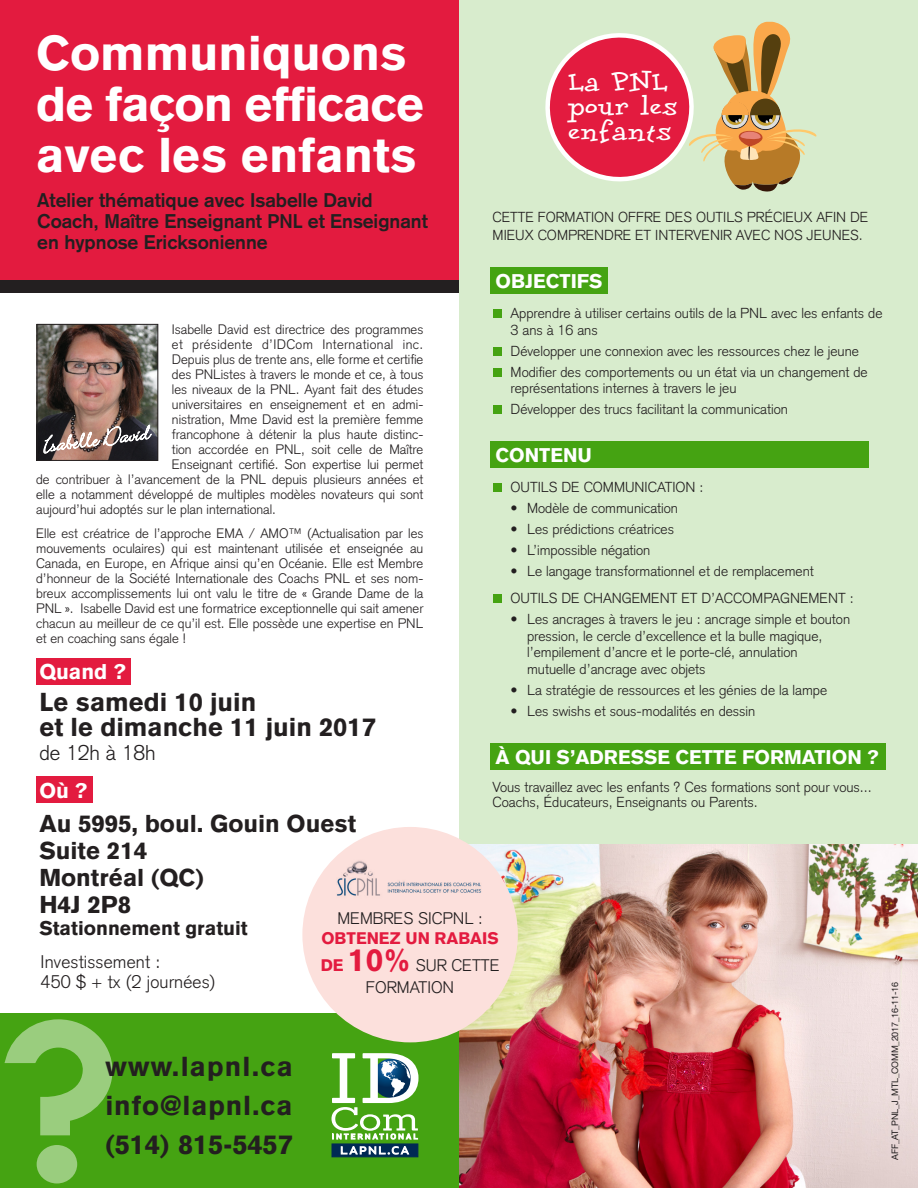
<style>
.page{position:relative;width:918px;height:1188px;background:#fff}
.page>*{position:absolute;margin:0;border:0;box-sizing:border-box;transform-origin:0 0}
.t1{font:900 48px/51px "Akzidenz Grotesk";color:#fff}
.t2{font:700 29.1px/24.2px "Dolores";color:#fff}
.t3{font:900 27px/39px "Akzidenz Grotesk";letter-spacing:.035em;color:#231f20;text-align:justify}
.t4{font:900 25.5px "Akzidenz Grotesk";color:#231f20}
.t5{font:900 24px "Akzidenz Grotesk";color:#231f20}
.t6{font:900 21px "Akzidenz Grotesk";color:#fff}
.t7{font:300 21px "Akzidenz Grotesk";color:#231f20}
.t8{font:700 19.5px "Akzidenz Grotesk";color:#231f20}
.t9{font:900 19.5px "Akzidenz Grotesk";color:#fff}
.t10{font:900 19.5px "Akzidenz Grotesk";color:#231f20}
.t11{font:300 18px "Akzidenz Grotesk";letter-spacing:.01em;color:#231f20}
.t12{font:900 16.5px/19.5px "Akzidenz Grotesk";color:#e31b3f;text-align:center}
.t13{font:300 16.5px/22.5px "Akzidenz Grotesk";color:#231f20;text-align:center}
.t14{font:300 14.25px/16.5px "Akzidenz Grotesk";color:#231f20}
.t15{font:300 13.5px/15px "Akzidenz Grotesk";color:#231f20;text-align:justify}
.t16{font:300 13.5px "Akzidenz Grotesk";letter-spacing:.03em;color:#231f20}
.t17{font:9px "Helvetica Neue";letter-spacing:-.02em;color:#231f20}
.s1{font-weight:300;color:#231f20}
.s2{font-weight:900;color:#e31b3f}
.s3{font-weight:900;font-size:31.5px;color:#e31b3f}
</style>
<div class="page">
<img style="left:459px;top:843px;width:459px;height:345px">
<div style="left:459px;top:0;width:459px;height:843px;background:#d8eccd"></div>
<div style="left:490px;top:441px;width:379px;height:27px;background:#45a312"></div>
<div style="left:493px;top:483px;width:9px;height:9px;background:#45a312"></div>
<div style="left:493px;top:594px;width:9px;height:9px;background:#45a312"></div>
<div style="left:490px;top:267px;width:118px;height:27px;background:#45a312"></div>
<div style="left:493px;top:309px;width:9px;height:9px;background:#45a312"></div>
<div style="left:493px;top:347px;width:9px;height:9px;background:#45a312"></div>
<div style="left:493px;top:368px;width:9px;height:9px;background:#45a312"></div>
<div style="left:493px;top:405px;width:9px;height:9px;background:#45a312"></div>
<div style="left:490px;top:743px;width:396px;height:27px;background:#45a312"></div>
<svg style="left:545px;top:21px;width:272px;height:171px"></svg>
<div style="left:0;top:0;width:459px;height:285px;background:#e31b3f"></div>
<div style="left:0;top:280px;width:459px;height:13px;background:#231f20"></div>
<div style="left:36px;top:658px;width:95px;height:27px;background:#e31b3f"></div>
<div style="left:36px;top:776px;width:57px;height:27px;background:#e31b3f"></div>
<img style="left:39px;top:326px;width:117px;height:133px">
<div style="left:37px;top:324px;width:121px;height:137px;border:1px solid #231f20"></div>
<svg style="left:43px;top:425px;width:109px;height:29px;background:#7b6b67"></svg>
<div style="left:0;top:1013px;width:459px;height:175px;background:#45a312"></div>
<svg style="left:4px;top:1019px;width:108px;height:116px"></svg>
<div style="left:37px;top:1145px;width:40px;height:39px;background:#9acd7e;border-radius:50%"></div>
<svg style="left:332px;top:1053px;width:87px;height:87px"></svg>
<div style="left:332px;top:1144px;width:86px;height:13px;background:#002a54"></div>
<svg style="left:341px;top:1146px;width:68px;height:9px"></svg>
<div style="left:302px;top:827px;width:216px;height:215px;background:#fce0dc;border-radius:50%"></div>
<img style="left:337px;top:861px;width:145px;height:35px">
<p class="t1" style="left:36px;top:27px;width:372px">Communiquons</p>
<p class="t1" style="left:36px;top:78px;width:390px">de façon efficace avec les enfants</p>
<p class="t2" style="left:568px;top:72px;width:111px">La PNL pour les enfants</p>
<p class="t8" style="left:37px;top:189px;width:337px">Atelier thématique avec Isabelle David</p>
<p class="t8" style="left:37px;top:210px;width:392px">Coach, Maître Enseignant PNL et Enseignant</p>
<p class="t8" style="left:37px;top:231px;width:232px">en hypnose Ericksonienne</p>
<p class="t14" style="left:493px;top:208px;width:377px;line-height:18px">CETTE FORMATION OFFRE DES OUTILS PRÉCIEUX AFIN DE<br>MIEUX COMPRENDRE ET INTERVENIR AVEC NOS JEUNES.</p>
<p class="t9" style="left:496px;top:269px;width:108px">OBJECTIFS</p>
<p class="t14" style="left:511px;top:305px;width:373px">Apprendre à utiliser certains outils de la PNL avec les enfants de<br>3 ans à 16 ans</p>
<p class="t14" style="left:511px;top:342px;width:350px">Développer une connexion avec les ressources chez le jeune</p>
<p class="t14" style="left:511px;top:363px;width:359px">Modifier des comportements ou un état via un changement de représentations internes à travers le jeu</p>
<p class="t14" style="left:511px;top:401px;width:279px">Développer des trucs facilitant la communication</p>
<p class="t15" style="left:172px;top:322px;width:253px">Isabelle David est directrice des programmes</p>
<p class="t16" style="left:172px;top:337px;width:253px">et présidente d’IDCom International inc.</p>
<p class="t15" style="left:172px;top:352px;width:253px">Depuis plus de trente ans, elle forme et certifie</p>
<p class="t15" style="left:172px;top:367px;width:253px">des PNListes à travers le monde et ce, à tous</p>
<p class="t15" style="left:172px;top:382px;width:253px">les niveaux de la PNL. Ayant fait des études</p>
<p class="t15" style="left:172px;top:397px;width:253px">universitaires en enseignement et en admi-</p>
<p class="t15" style="left:172px;top:412px;width:253px">nistration, Mme David est la première femme</p>
<p class="t15" style="left:172px;top:427px;width:253px">francophone à détenir la plus haute distinc-</p>
<p class="t15" style="left:172px;top:442px;width:253px">tion accordée en PNL, soit celle de Maître</p>
<p class="t15" style="left:172px;top:457px;width:253px">Enseignant certifié. Son expertise lui permet</p>
<p class="t15" style="left:36px;top:472px;width:389px">de contribuer à l’avancement de la PNL depuis plusieurs années et</p>
<p class="t15" style="left:36px;top:487px;width:389px">elle a notamment développé de multiples modèles novateurs qui sont</p>
<p class="t15" style="left:36px;top:502px;width:241px">aujourd’hui adoptés sur le plan international.</p>
<p class="t15" style="left:36px;top:526px;width:389px">Elle est créatrice de l’approche EMA / AMO™ (Actualisation par les mouvements oculaires) qui est maintenant utilisée et enseignée au Canada, en Europe, en Afrique ainsi qu’en Océanie. Elle est Membre d’honneur de la Société Internationale des Coachs PNL et ses nom&shy;breux accomplissements lui ont valu le titre de « Grande Dame de la PNL ». Isabelle David est une formatrice exceptionnelle qui sait amener chacun au meilleur de ce qu’il est. Elle possède une expertise en PNL et en coaching sans égale !</p>
<p class="t9" style="left:496px;top:443px;width:98px">CONTENU</p>
<p class="t14" style="left:511px;top:478px;width:194px">OUTILS DE COMMUNICATION :</p>
<p class="t14" style="left:511px;top:499px;width:169px">• Modèle de communication</p>
<p class="t14" style="left:511px;top:520px;width:165px">• Les prédictions créatrices</p>
<p class="t14" style="left:511px;top:541px;width:141px">• L’impossible négation</p>
<p class="t14" style="left:511px;top:562px;width:305px">• Le langage transformationnel et de remplacement</p>
<p class="t14" style="left:511px;top:590px;width:345px">OUTILS DE CHANGEMENT ET D’ACCOMPAGNEMENT :</p>
<p class="t14" style="left:527px;top:611px;width:325px;text-indent:-17px">• Les ancrages à travers le jeu : ancrage simple et bouton pression, le cercle d’excellence et la bulle magique, l’empilement d’ancre et le porte-clé, annulation<br>mutuelle d’ancrage avec objets</p>
<p class="t14" style="left:511px;top:682px;width:318px">• La stratégie de ressources et les génies de la lampe</p>
<p class="t14" style="left:511px;top:703px;width:246px">• Les swishs et sous-modalités en dessin</p>
<p class="t6" style="left:39px;top:659px;width:88px">Quand ?</p>
<p class="t4" style="left:39px;top:687px;width:218px">Le samedi 10 juin</p>
<p class="t4" style="left:39px;top:712px;width:338px">et le dimanche 11 juin 2017</p>
<p class="t7" style="left:39px;top:741px;width:118px">de 12h à 18h</p>
<p class="t6" style="left:39px;top:778px;width:50px">Où ?</p>
<p class="t5" style="left:39px;top:809px;width:318px">Au 5995, boul. Gouin Ouest</p>
<p class="t5" style="left:39px;top:836px;width:109px">Suite 214</p>
<p class="t5" style="left:39px;top:863px;width:166px">Montréal (QC)</p>
<p class="t5" style="left:39px;top:890px;width:93px">H4J 2P8</p>
<p class="t10" style="left:39px;top:917px;width:210px">Stationnement gratuit</p>
<p class="t9" style="left:496px;top:745px;width:385px">À QUI S’ADRESSE CETTE FORMATION ?</p>
<p class="t14" style="left:493px;top:780px;width:381px;line-height:15px">Vous travaillez avec les enfants ? Ces formations sont pour vous...<br>Coachs, Éducateurs, Enseignants ou Parents.</p>
<p class="t12" style="left:322px;top:908px;width:179px"><span class="s1">MEMBRES SICPNL :<br></span>OBTENEZ UN RABAIS</p>
<p class="t13" style="left:321px;top:954px;width:180px"><span class="s2">DE</span> <span class="s3">10%</span> SUR CETTE<br>FORMATION</p>
<p class="t11" style="left:40px;top:951px;width:122px">Investissement :</p>
<p class="t11" style="left:40px;top:971px;width:176px">450 $ + tx (2 journées)</p>
<p class="t3" style="left:105px;top:1047px;width:189px">www.lapnl.ca info@lapnl.ca (514) 815-5457</p>
<p class="t17" style="left:890px;top:1160px;width:179px;rotate:-90deg">AFF_AT_PNL_J_MTL_COMM_2017_16-11-16</p>
</div>
